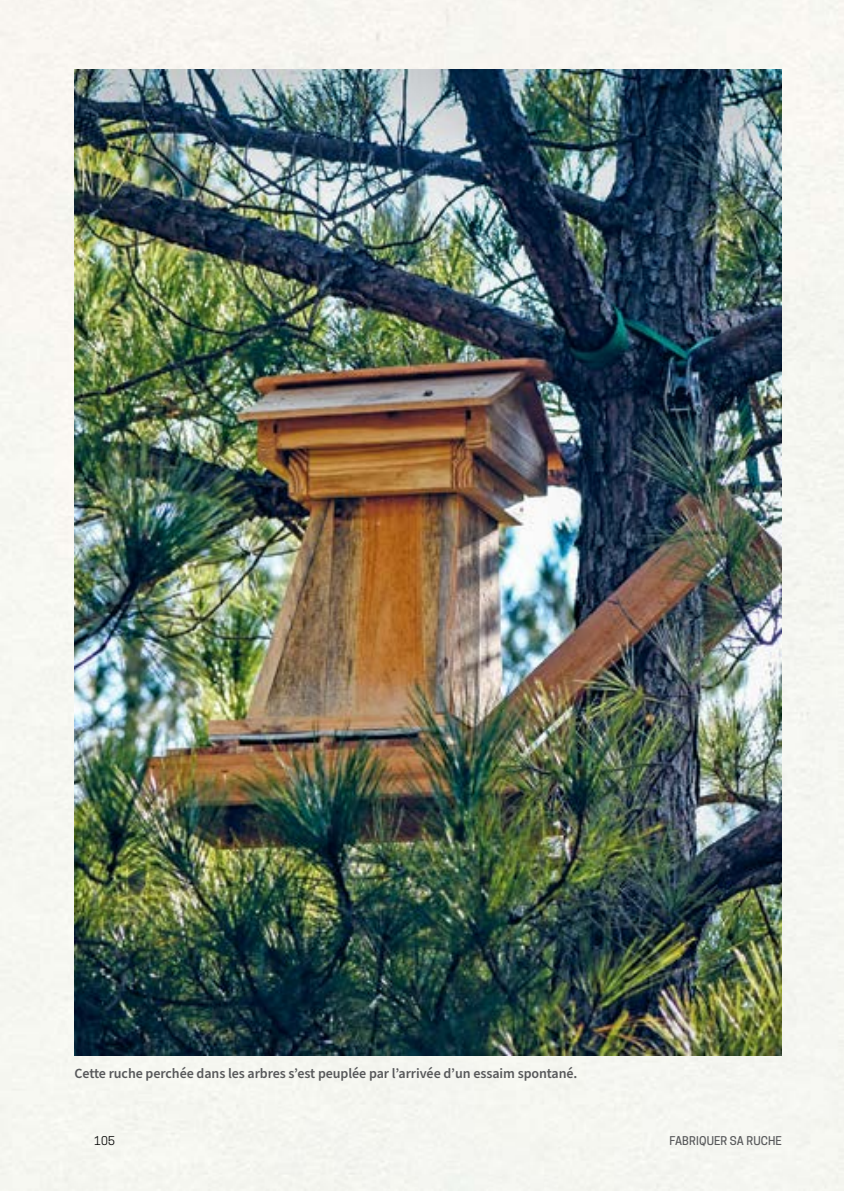
<style>
.page{position:relative;width:844px;height:1191px;background:#fff}
.page>*{position:absolute;margin:0;border:0;box-sizing:border-box;transform-origin:0 0}
.t1{font:600 14px "Source Sans Pro";letter-spacing:-.005em;color:#58595b}
.t2{font:500 11.38px "Cooper Hewitt";letter-spacing:.01em;color:#58595b}
.t3{font:11.38px "Cooper Hewitt";color:#000}
</style>
<div class="page">
<div style="left:0;top:0;width:843px;height:1191px;background:#f6f6f1"></div>
<img style="left:74px;top:70px;width:707px;height:986px">
<p class="t1" style="left:74px;top:1063px;width:504px">Cette ruche perchée dans les arbres s’est peuplée par l’arrivée d’un essaim spontané.</p>
<p class="t3" style="left:94px;top:1134px;width:22px">105</p>
<p class="t2" style="left:669px;top:1134px;width:114px">FABRIQUER SA RUCHE</p>
</div>
